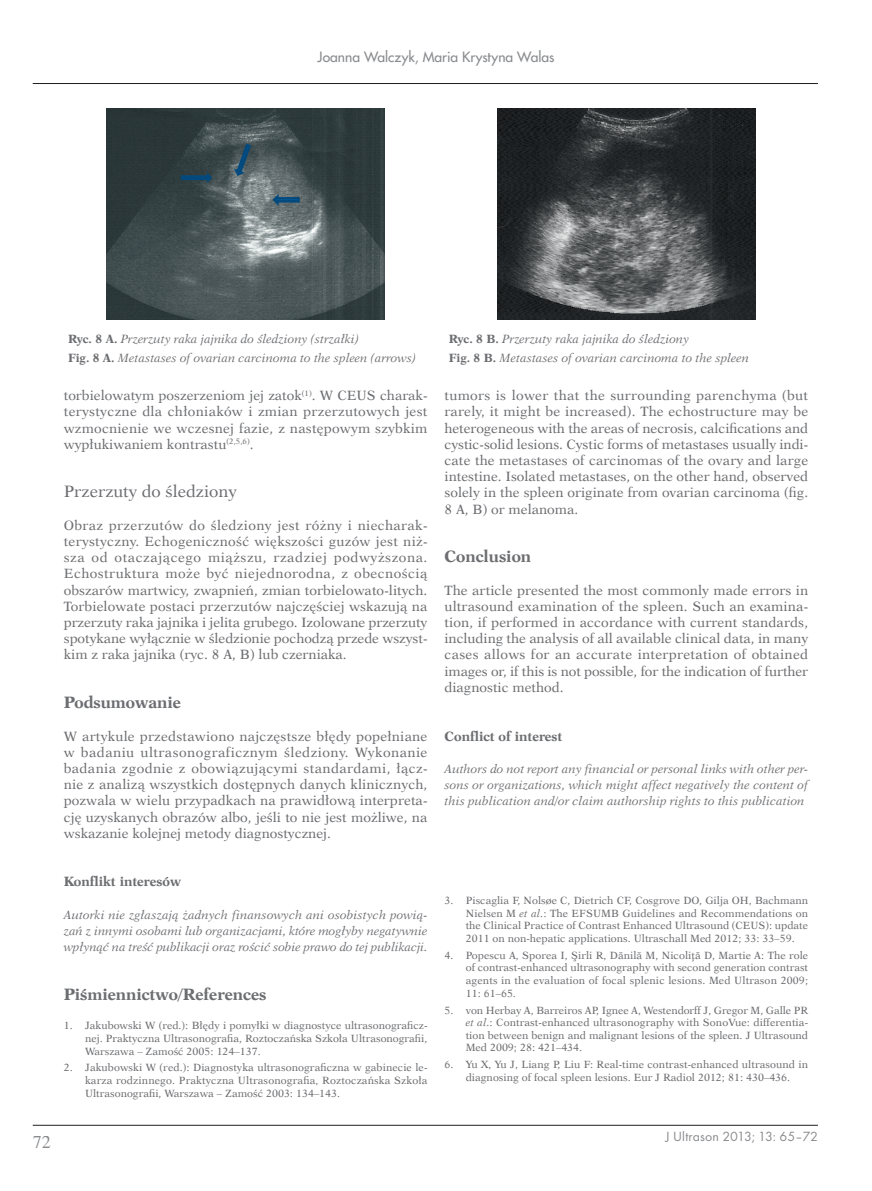
<style>
.page{position:relative;width:872px;height:1191px;background:#fff}
.page>*{position:absolute;margin:0;border:0;box-sizing:border-box;transform-origin:0 0}
.t1{font:18px "Times";color:#888a8d}
.t2{font:700 16.5px "Dutch 823 EU";color:#6c6d70}
.t3{font:16.5px "Dutch 823 EU";color:#6c6d70}
.t4{font:13.8px "Futura Regular PL";color:#888a8d}
.t5{font:13.8px "Pfutura";letter-spacing:.005em;color:#888a8d}
.t6{font:13.5px/16.2px "Dutch 823 EU";color:#6c6d70;text-align:justify}
.t7{font:700 13.5px "Dutch 823 EU";color:#6c6d70}
.t8{font:italic 12px/16.2px "Dutch 823 EU";color:#6c6d70;text-align:justify}
.t9{font:10.5px/12.6px "Dutch 823 EU";color:#6c6d70;text-align:justify}
.s1{font-weight:700;font-style:normal}
.s2{font-style:italic}
</style>
<div class="page">
<hr style="left:33px;top:1125px;width:785px;height:1px;background:#231f20">
<hr style="left:33px;top:83px;width:785px;height:1px;background:#231f20">
<img style="left:107px;top:108px;width:278px;height:211px">
<img style="left:497px;top:108px;width:258px;height:211px">
<p class="t4" style="left:317px;top:50px;width:238px">Joanna Walczyk, Maria Krystyna Walas</p>
<p class="t8" style="left:68px;top:329px;width:349px;line-height:18.6px"><span class="s1">Ryc. 8 A.</span> Przerzuty raka jajnika do śledziony (strzałki)<br><span class="s1">Fig. 8 A.</span> Metastases of ovarian carcinoma to the spleen (arrows)</p>
<p class="t6" style="left:64px;top:387px;width:365px">torbielowatym poszerzeniom jej zatok<sup>(1)</sup>. W CEUS charak&shy;terystyczne dla chłoniaków i zmian przerzutowych jest wzmocnienie we wczesnej fazie, z następowym szybkim wypłukiwaniem kontrastu<sup>(2,5,6)</sup>.</p>
<p class="t3" style="left:64px;top:481px;width:174px">Przerzuty do śledziony</p>
<p class="t6" style="left:64px;top:517px;width:365px">Obraz przerzutów do śledziony jest różny i niecharak&shy;terystyczny. Echogeniczność większości guzów jest niż&shy;sza od otaczającego miąższu, rzadziej podwyższona.<br>Echostruktura może być niejednorodna, z obecnością obszarów martwicy, zwapnień, zmian torbielowato-litych.<br>Torbielowate postaci przerzutów najczęściej wskazują na przerzuty raka jajnika i jelita grubego. Izolowane przerzuty spotykane wyłącznie w śledzionie pochodzą przede wszyst&shy;kim z raka jajnika (ryc. 8 A, B) lub czerniaka.</p>
<p class="t2" style="left:64px;top:692px;width:119px">Podsumowanie</p>
<p class="t6" style="left:64px;top:727px;width:365px">W artykule przedstawiono najczęstsze błędy popełniane w badaniu ultrasonograficznym śledziony. Wykonanie badania zgodnie z obowiązującymi standardami, łącz&shy;nie z analizą wszystkich dostępnych danych klinicznych, pozwala w wielu przypadkach na prawidłową interpreta&shy;cję uzyskanych obrazów albo, jeśli to nie jest możliwe, na wskazanie kolejnej metody diagnostycznej.</p>
<p class="t7" style="left:64px;top:873px;width:119px">Konflikt interesów</p>
<p class="t8" style="left:64px;top:906px;width:365px">Autorki nie zgłaszają żadnych finansowych ani osobistych powią&shy;zań z innymi osobami lub organizacjami, które mogłyby negatywnie wpłynąć na treść publikacji oraz rościć sobie prawo do tej publikacji.</p>
<p class="t2" style="left:64px;top:984px;width:204px">Piśmiennictwo/References</p>
<p class="t9" style="left:85px;top:1019px;width:344px;text-indent:-21px">1. Jakubowski W (red.): Błędy i pomyłki w diagnostyce ultrasonograficz&shy;nej. Praktyczna Ultrasonografia, Roztoczańska Szkoła Ultrasonografii, Warszawa – Zamość 2005: 124–137.</p>
<p class="t9" style="left:85px;top:1061px;width:344px;text-indent:-21px">2. Jakubowski W (red.): Diagnostyka ultrasonograficzna w gabinecie le&shy;karza rodzinnego. Praktyczna Ultrasonografia, Roztoczańska Szkoła Ultrasonografii, Warszawa – Zamość 2003: 134–143.</p>
<p class="t8" style="left:449px;top:329px;width:302px;line-height:18.6px"><span class="s1">Ryc. 8 B.</span> Przerzuty raka jajnika do śledziony<br><span class="s1">Fig. 8 B.</span> Metastases of ovarian carcinoma to the spleen</p>
<p class="t6" style="left:444px;top:387px;width:365px">tumors is lower that the surrounding parenchyma (but rarely, it might be increased). The echostructure may be heterogeneous with the areas of necrosis, calcifications and cystic-solid lesions. Cystic forms of metastases usually indi&shy;cate the metastases of carcinomas of the ovary and large intestine. Isolated metastases, on the other hand, observed solely in the spleen originate from ovarian carcinoma (fig.<br>8 A, B) or melanoma.</p>
<p class="t2" style="left:444px;top:546px;width:88px">Conclusion</p>
<p class="t6" style="left:444px;top:581px;width:365px">The article presented the most commonly made errors in ultrasound examination of the spleen. Such an examina&shy;tion, if performed in accordance with current standards, including the analysis of all available clinical data, in many cases allows for an accurate interpretation of obtained images or, if this is not possible, for the indication of further diagnostic method.</p>
<p class="t7" style="left:444px;top:727px;width:119px">Conflict of interest</p>
<p class="t8" style="left:444px;top:760px;width:365px">Authors do not report any financial or personal links with other per&shy;sons or organizations, which might affect negatively the content of this publication and/or claim authorship rights to this publication</p>
<p class="t9" style="left:466px;top:894px;width:344px;text-indent:-21px">3. Piscaglia F, Nolsøe C, Dietrich CF, Cosgrove DO, Gilja OH, Bachmann Nielsen M <span class="s2">et al.</span>: The EFSUMB Guidelines and Recommendations on the Clinical Practice of Contrast Enhanced Ultrasound (CEUS): update 2011 on non-hepatic applications. Ultraschall Med 2012; 33: 33–59.</p>
<p class="t9" style="left:466px;top:948px;width:344px;text-indent:-21px">4. Popescu A, Sporea I, Şirli R, Dănilă M, Nicoliţă D, Martie A: The role of contrast-enhanced ultrasonography with second generation contrast agents in the evaluation of focal splenic lesions. Med Ultrason 2009; 11: 61–65.</p>
<p class="t9" style="left:466px;top:1003px;width:344px;text-indent:-21px">5. von Herbay A, Barreiros AP, Ignee A, Westendorff J, Gregor M, Galle PR <span class="s2">et al.</span>: Contrast-enhanced ultrasonography with SonoVue: differentia&shy;tion between benign and malignant lesions of the spleen. J Ultrasound Med 2009; 28: 421–434.</p>
<p class="t9" style="left:444px;top:1058px;width:365px;text-align:center">6. Yu X, Yu J, Liang P, Liu F: Real-time contrast-enhanced ultrasound in diagnosing of focal spleen lesions. Eur J Radiol 2012; 81: 430–436.</p>
<h1 class="t1" style="left:33px;top:1134px;width:19px">72</h1>
<p class="t5" style="left:665px;top:1130px;width:154px">J Ultrason 2013; 13: 65–72</p>
</div>
